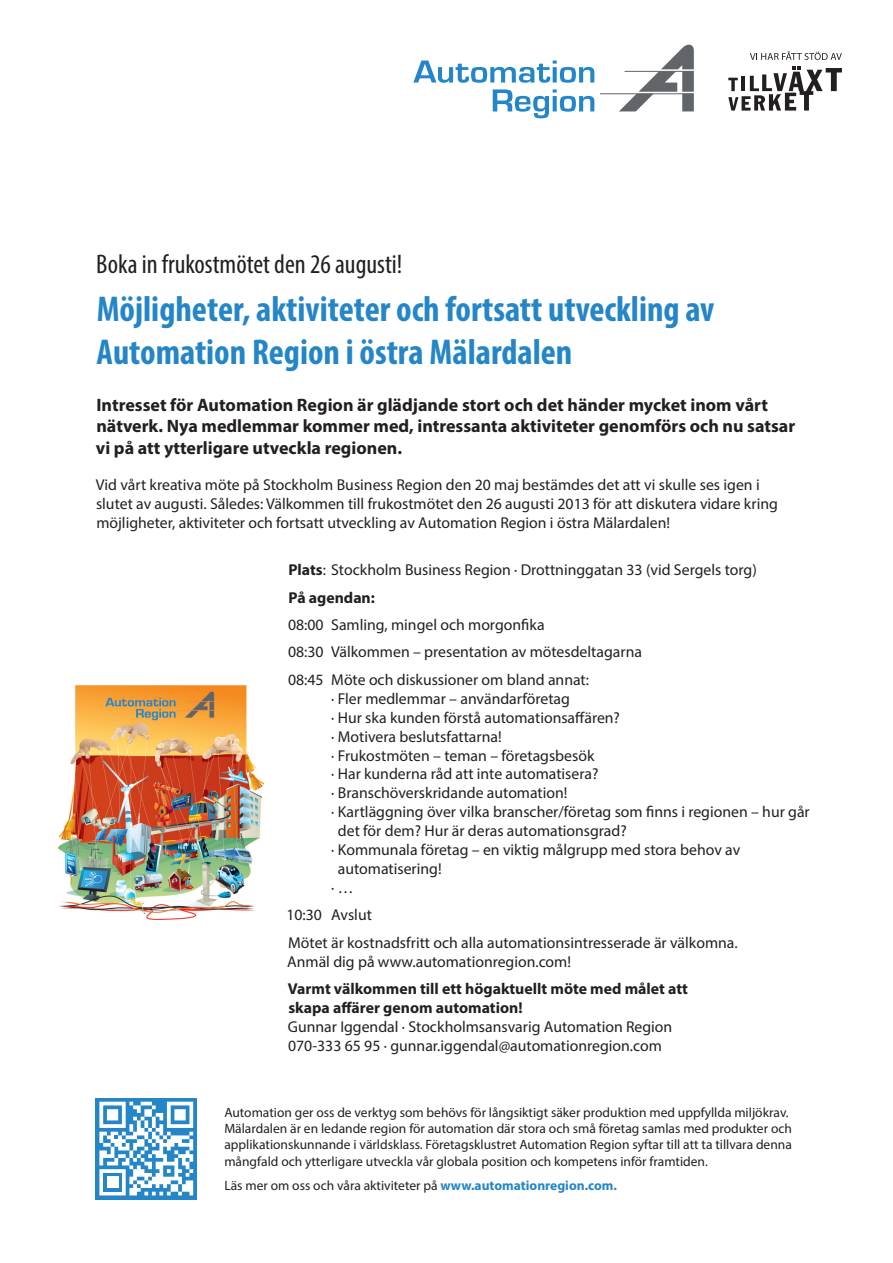
<style>
.page{position:relative;width:893px;height:1263px;background:#fff}
.page>*{position:absolute;margin:0;border:0;box-sizing:border-box;transform-origin:0 0}
.t1{font:700 condensed 36px/43.2px "Myriad Pro";color:#2486c7}
.heading_3{font:condensed 27px "Myriad Pro";color:#231f20}
.t2{font:700 18px/21.6px "Myriad Pro";color:#231f20}
.heading_3-2{font:15.75px/18.9px "Myriad Pro";color:#231f20}
.t3{font:700 15.75px "Myriad Pro";color:#231f20}
.t4{font:13.5px/16.2px "Myriad Pro";color:#231f20}
.s1{font-weight:700}
.s2{font-weight:700;color:#2486c7}
</style>
<div class="page">
<svg style="left:413px;top:61px;width:181px;height:22px"></svg>
<svg style="left:493px;top:89px;width:101px;height:29px"></svg>
<svg style="left:619px;top:45px;width:75px;height:66px"></svg>
<hr style="left:625px;top:71px;width:69px;height:1px;background:#616569">
<hr style="left:600px;top:94px;width:94px;height:1px;background:#616569">
<svg style="left:728px;top:66px;width:114px;height:45px"></svg>
<svg style="left:750px;top:51px;width:92px;height:9px"></svg>
<div style="left:96px;top:1098px;width:101px;height:101px;background:linear-gradient(to right,#2486c7,#2486c7)"></div>
<svg style="left:99px;top:1102px;width:94px;height:93px"></svg>
<img style="left:59px;top:686px;width:205px;height:233px">
<p class="heading_3" style="left:96px;top:248px;width:308px">Boka in frukostmötet den 26 augusti!</p>
<p class="t1" style="left:97px;top:286px;width:619px">Möjligheter, aktiviteter och fortsatt utveckling av<br>Automation Region i östra Mälardalen</p>
<p class="t2" style="left:96px;top:393px;width:701px">Intresset för Automation Region är glädjande stort och det händer mycket inom vårt nätverk. Nya medlemmar kommer med, intressanta aktiviteter genomförs och nu satsar vi på att ytterligare utveckla regionen.</p>
<p class="heading_3-2" style="left:96px;top:475px;width:684px">Vid vårt kreativa möte på Stockholm Business Region den 20 maj bestämdes det att vi skulle ses igen i slutet av augusti. Således: Välkommen till frukostmötet den 26 augusti 2013 för att diskutera vidare kring möjligheter, aktiviteter och fortsatt utveckling av Automation Region i östra Mälardalen!</p>
<p class="heading_3-2" style="left:288px;top:560px;width:470px"><span class="s1">Plats</span>: Stockholm Business Region · Drottninggatan 33 (vid Sergels torg)</p>
<p class="t3" style="left:288px;top:587px;width:88px">På agendan:</p>
<p class="heading_3-2" style="left:288px;top:615px;width:258px">08:00 Samling, mingel och morgonfika</p>
<p class="heading_3-2" style="left:288px;top:642px;width:355px">08:30 Välkommen – presentation av mötesdeltagarna</p>
<p class="heading_3-2" style="left:288px;top:670px;width:302px">08:45 Möte och diskussioner om bland annat:</p>
<p class="heading_3-2" style="left:331px;top:689px;width:240px">· Fler medlemmar – användarföretag</p>
<p class="heading_3-2" style="left:331px;top:708px;width:290px">· Hur ska kunden förstå automationsaffären?</p>
<p class="heading_3-2" style="left:331px;top:727px;width:172px">· Motivera beslutsfattarna!</p>
<p class="heading_3-2" style="left:331px;top:745px;width:265px">· Frukostmöten – teman – företagsbesök</p>
<p class="heading_3-2" style="left:331px;top:764px;width:269px">· Har kunderna råd att inte automatisera?</p>
<p class="heading_3-2" style="left:331px;top:783px;width:238px">· Branschöverskridande automation!</p>
<p class="heading_3-2" style="left:331px;top:802px;width:480px">· Kartläggning över vilka branscher/företag som finns i regionen – hur går</p>
<p class="heading_3-2" style="left:338px;top:821px;width:290px">det för dem? Hur är deras automationsgrad?</p>
<p class="heading_3-2" style="left:331px;top:840px;width:411px">· Kommunala företag – en viktig målgrupp med stora behov av</p>
<p class="heading_3-2" style="left:338px;top:859px;width:105px">automatisering!</p>
<p class="heading_3-2" style="left:331px;top:878px;width:24px">· …</p>
<p class="heading_3-2" style="left:286px;top:905px;width:87px">10:30 Avslut</p>
<p class="heading_3-2" style="left:287px;top:933px;width:452px">Mötet är kostnadsfritt och alla automationsintresserade är välkomna.<br>Anmäl dig på www.automationregion.com!</p>
<p class="heading_3-2" style="left:288px;top:979px;width:401px"><span class="s1">Varmt välkommen till ett högaktuellt möte med målet att skapa affärer genom automation!<br></span>Gunnar Iggendal · Stockholmsansvarig Automation Region 070-333 65 95 · gunnar.iggendal@automationregion.com</p>
<p class="t4" style="left:224px;top:1104px;width:569px">Automation ger oss de verktyg som behövs för långsiktigt säker produktion med uppfyllda miljökrav.<br>Mälardalen är en ledande region för automation där stora och små företag samlas med produkter och applikationskunnande i världsklass. Företagsklustret Automation Region syftar till att ta tillvara denna mångfald och ytterligare utveckla vår globala position och kompetens inför framtiden.</p>
<p class="t4" style="left:224px;top:1177px;width:394px">Läs mer om oss och våra aktiviteter på <span class="s2">www.automationregion.com.</span></p>
</div>
